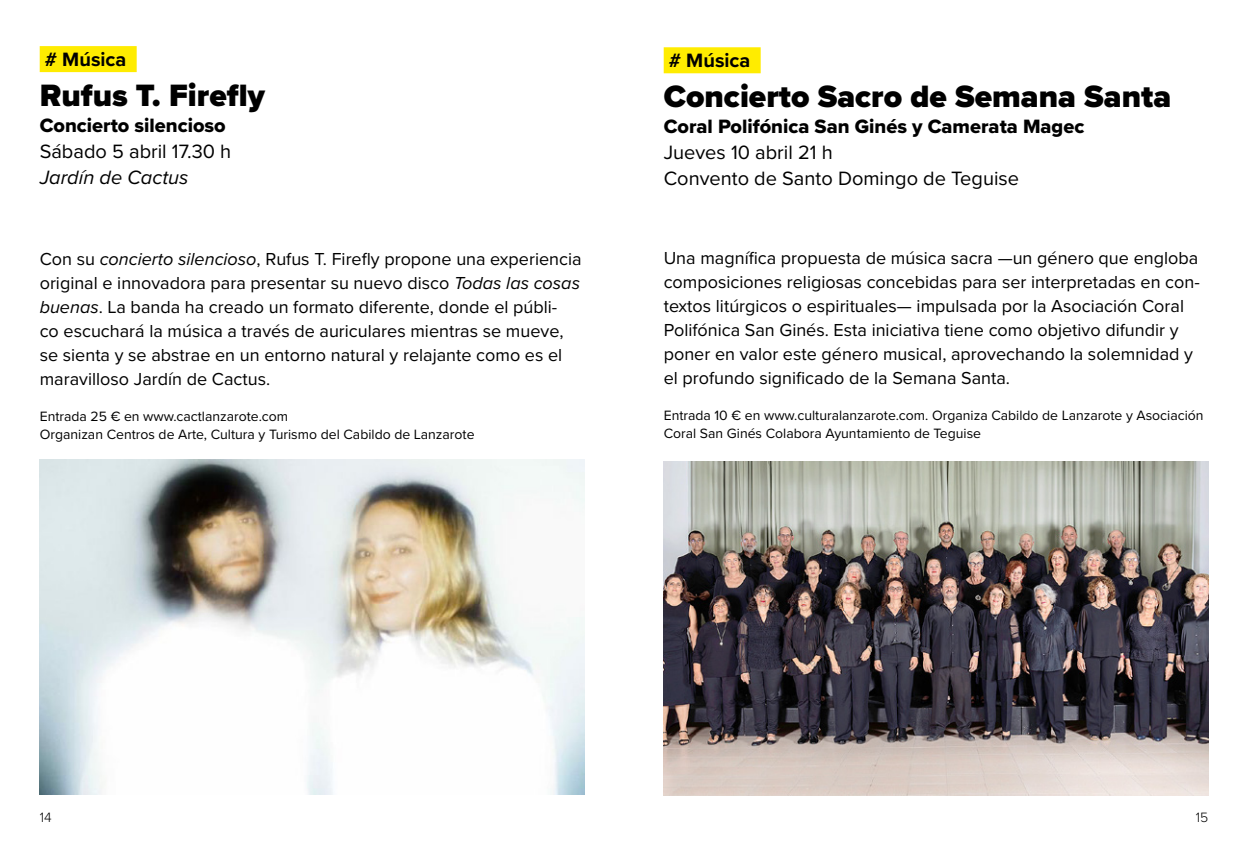
<style>
.page{position:relative;width:1248px;height:851px;background:#fff}
.page>*{position:absolute;margin:0;border:0;box-sizing:border-box;transform-origin:0 0}
.t1{font:900 32px "Proxima Nova";color:#000}
.t2{font:20px/26px "Proxima Nova";color:#000}
.t3{font:20px "Proxima Nova Extrabld";color:#000}
.t4{font:700 20px "Proxima Nova";color:#000}
.t5{font:italic 20px "Proxima Nova";color:#000}
.t6{font:18px/24px "Proxima Nova";color:#000}
.t7{font:14px/18px "Proxima Nova";color:#000}
.t8{font:300 14px "Proxima Nova";color:#000}
.s1{font-style:italic}
</style>
<div class="page">
<img style="left:40px;top:460px;width:544px;height:334px">
<div style="left:40px;top:46px;width:97px;height:26px;background:#ffec00"></div>
<img style="left:663px;top:461px;width:545px;height:334px">
<div style="left:663px;top:47px;width:97px;height:26px;background:#ffec00"></div>
<p class="t4" style="left:45px;top:44px;width:83px"># Música</p>
<h1 class="t1" style="left:40px;top:71px;width:226px">Rufus T. Firefly</h1>
<p class="t3" style="left:40px;top:110px;width:188px">Concierto silencioso</p>
<p class="t2" style="left:40px;top:137px;width:193px">Sábado 5 abril 17.30 h</p>
<p class="t5" style="left:40px;top:162px;width:150px">Jardín de Cactus</p>
<p class="t6" style="left:40px;top:246px;width:543px">Con su <span class="s1">concierto silencioso</span>, Rufus T. Firefly propone una experiencia original e innovadora para presentar su nuevo disco <span class="s1">Todas las cosas buenas</span>. La banda ha creado un formato diferente, donde el públi-<br>co escuchará la música a través de auriculares mientras se mueve, se sienta y se abstrae en un entorno natural y relajante como es el maravilloso Jardín de Cactus.</p>
<p class="t7" style="left:40px;top:406px;width:436px">Entrada 25 € en www.cactlanzarote.com<br>Organizan Centros de Arte, Cultura y Turismo del Cabildo de Lanzarote</p>
<p class="t4" style="left:668px;top:45px;width:83px"># Música</p>
<h1 class="t1" style="left:663px;top:72px;width:509px">Concierto Sacro de Semana Santa</h1>
<p class="t3" style="left:663px;top:111px;width:422px">Coral Polifónica San Ginés y Camerata Magec</p>
<p class="t2" style="left:663px;top:138px;width:357px">Jueves 10 abril 21 h<br>Convento de Santo Domingo de Teguise</p>
<p class="t6" style="left:663px;top:245px;width:537px">Una magnífica propuesta de música sacra —un género que engloba composiciones religiosas concebidas para ser interpretadas en con&shy;textos litúrgicos o espirituales— impulsada por la Asociación Coral Polifónica San Ginés. Esta iniciativa tiene como objetivo difundir y poner en valor este género musical, aprovechando la solemnidad y el profundo significado de la Semana Santa.</p>
<p class="t7" style="left:663px;top:406px;width:541px">Entrada 10 € en www.culturalanzarote.com. Organiza Cabildo de Lanzarote y Asociación<br>Coral San Ginés Colabora Ayuntamiento de Teguise</p>
<p class="t8" style="left:40px;top:807px;width:13px">14</p>
<p class="t8" style="left:1195px;top:807px;width:14px">15</p>
</div>
